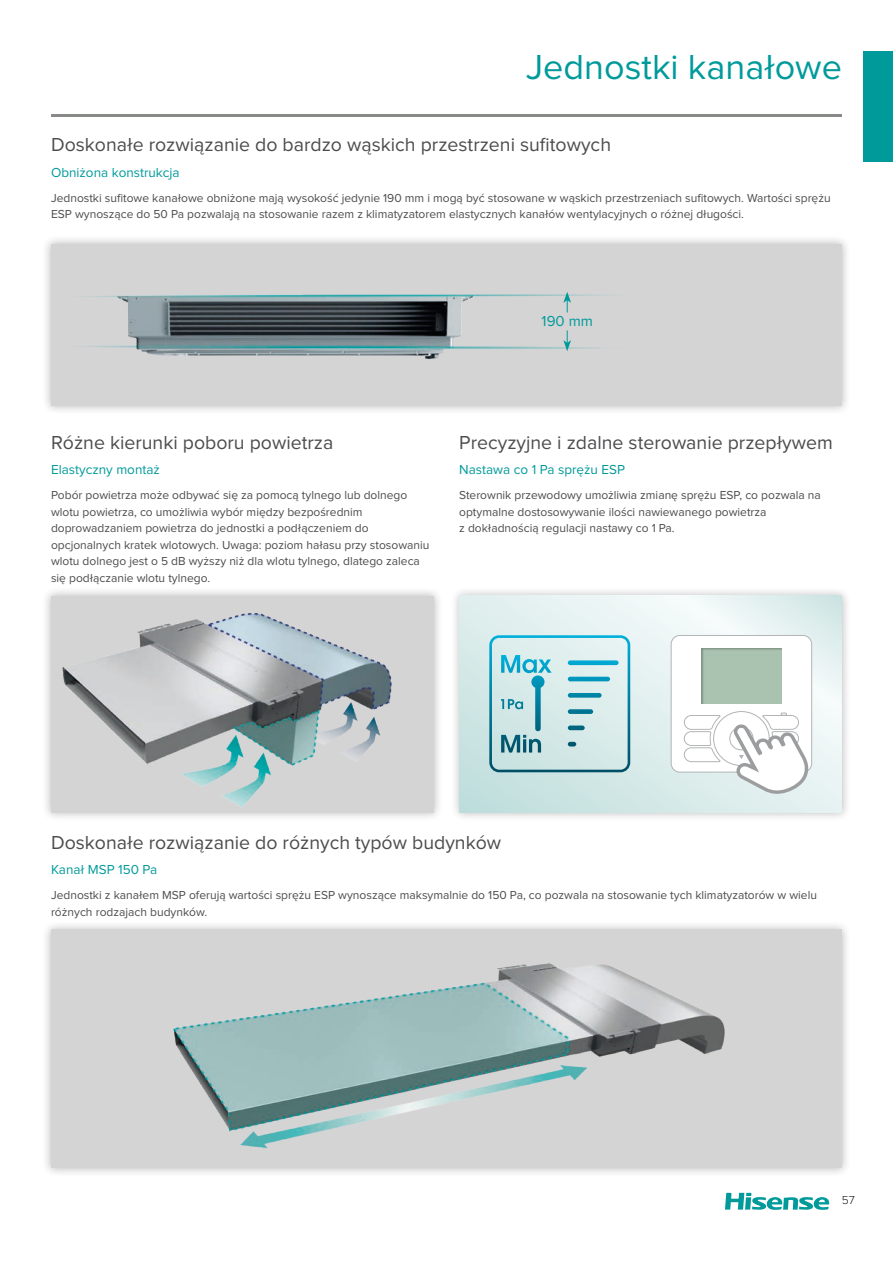
<style>
.page{position:relative;width:893px;height:1263px;background:#fff}
.page>*{position:absolute;margin:0;border:0;box-sizing:border-box;transform-origin:0 0}
.t1{font:36px "Proxima Nova";color:#009a9b}
.t2{font:19.5px "Proxima Nova";color:#4c4c4e}
.t3{font:15px "Proxima Nova";color:#009a9b}
.t4{font:13.5px "Proxima Nova";color:#009a9b}
.t5{font:12px/16.5px "Proxima Nova";color:#4c4c4e}
.t6{font:300 12px "Proxima Nova";color:#1a181c}
</style>
<div class="page">
<div style="left:863px;top:51px;width:30px;height:111px;background:#009a9b"></div>
<svg style="left:725px;top:1193px;width:104px;height:17px"></svg>
<div style="left:42px;top:587px;width:401px;height:235px;background:#1a181c;opacity:.3"></div>
<div style="left:42px;top:921px;width:809px;height:256px;background:#1a181c;opacity:.3"></div>
<div style="left:42px;top:235px;width:809px;height:180px;background:#1a181c;opacity:.3"></div>
<div style="left:450px;top:587px;width:401px;height:235px;background:#1a181c;opacity:.3"></div>
<svg style="left:459px;top:596px;width:383px;height:217px;background:#dcedec"></svg>
<div style="left:51px;top:244px;width:791px;height:162px;background:#d4d4d5"></div>
<img style="left:82px;top:294px;width:522px;height:65px">
<div style="left:51px;top:930px;width:791px;height:238px;background:#d4d4d5"></div>
<img style="left:173px;top:963px;width:552px;height:185px">
<div style="left:51px;top:596px;width:383px;height:217px;background:#d4d4d5"></div>
<img style="left:62px;top:613px;width:330px;height:194px">
<svg style="left:563px;top:292px;width:8px;height:20px"></svg>
<svg style="left:563px;top:331px;width:8px;height:20px"></svg>
<div style="left:489px;top:635px;width:141px;height:137px;border:3px solid #fff;border-radius:9px"></div>
<svg style="left:501px;top:655px;width:117px;height:97px;background:#b2d8dd"></svg>
<div style="left:671px;top:635px;width:141px;height:137px;background:#fff;border-radius:9px"></div>
<div style="left:671px;top:635px;width:141px;height:137px;border:1px solid #b2b4b6;border-radius:9px"></div>
<div style="left:699px;top:646px;width:83px;height:59px;background:#1a181c;opacity:.3"></div>
<svg style="left:684px;top:713px;width:126px;height:82px"></svg>
<hr style="left:51px;top:115px;width:791px;height:2px;background:#878a87">
<h1 class="t1" style="left:526px;top:51px;width:317px">Jednostki kanałowe</h1>
<h2 class="t2" style="left:51px;top:136px;width:562px">Doskonałe rozwiązanie do bardzo wąskich przestrzeni sufitowych</h2>
<p class="t4" style="left:51px;top:166px;width:130px">Obniżona konstrukcja</p>
<p class="t5" style="left:51px;top:190px;width:781px">Jednostki sufitowe kanałowe obniżone mają wysokość jedynie 190 mm i mogą być stosowane w wąskich przestrzeniach sufitowych. Wartości sprężu<br>ESP wynoszące do 50 Pa pozwalają na stosowanie razem z klimatyzatorem elastycznych kanałów wentylacyjnych o różnej długości.</p>
<p class="t3" style="left:541px;top:314px;width:53px">190 mm</p>
<h2 class="t2" style="left:51px;top:434px;width:284px">Różne kierunki poboru powietrza</h2>
<p class="t4" style="left:51px;top:464px;width:110px">Elastyczny montaż</p>
<p class="t5" style="left:51px;top:488px;width:380px">Pobór powietrza może odbywać się za pomocą tylnego lub dolnego wlotu powietrza, co umożliwia wybór między bezpośrednim doprowadzaniem powietrza do jednostki a podłączeniem do opcjonalnych kratek wlotowych. Uwaga: poziom hałasu przy stosowaniu wlotu dolnego jest o 5 dB wyższy niż dla wlotu tylnego, dlatego zaleca się podłączanie wlotu tylnego.</p>
<h2 class="t2" style="left:459px;top:434px;width:375px">Precyzyjne i zdalne sterowanie przepływem</h2>
<p class="t4" style="left:459px;top:464px;width:167px">Nastawa co 1 Pa sprężu ESP</p>
<p class="t5" style="left:459px;top:488px;width:363px">Sterownik przewodowy umożliwia zmianę sprężu ESP, co pozwala na optymalne dostosowywanie ilości nawiewanego powietrza<br>z dokładnością regulacji nastawy co 1 Pa.</p>
<h2 class="t2" style="left:51px;top:833px;width:452px">Doskonałe rozwiązanie do różnych typów budynków</h2>
<p class="t4" style="left:51px;top:863px;width:108px">Kanał MSP 150 Pa</p>
<p class="t5" style="left:51px;top:887px;width:767px">Jednostki z kanałem MSP oferują wartości sprężu ESP wynoszące maksymalnie do 150 Pa, co pozwala na stosowanie tych klimatyzatorów w wielu różnych rodzajach budynków.</p>
<p class="t6" style="left:842px;top:1195px;width:15px">57</p>
</div>
